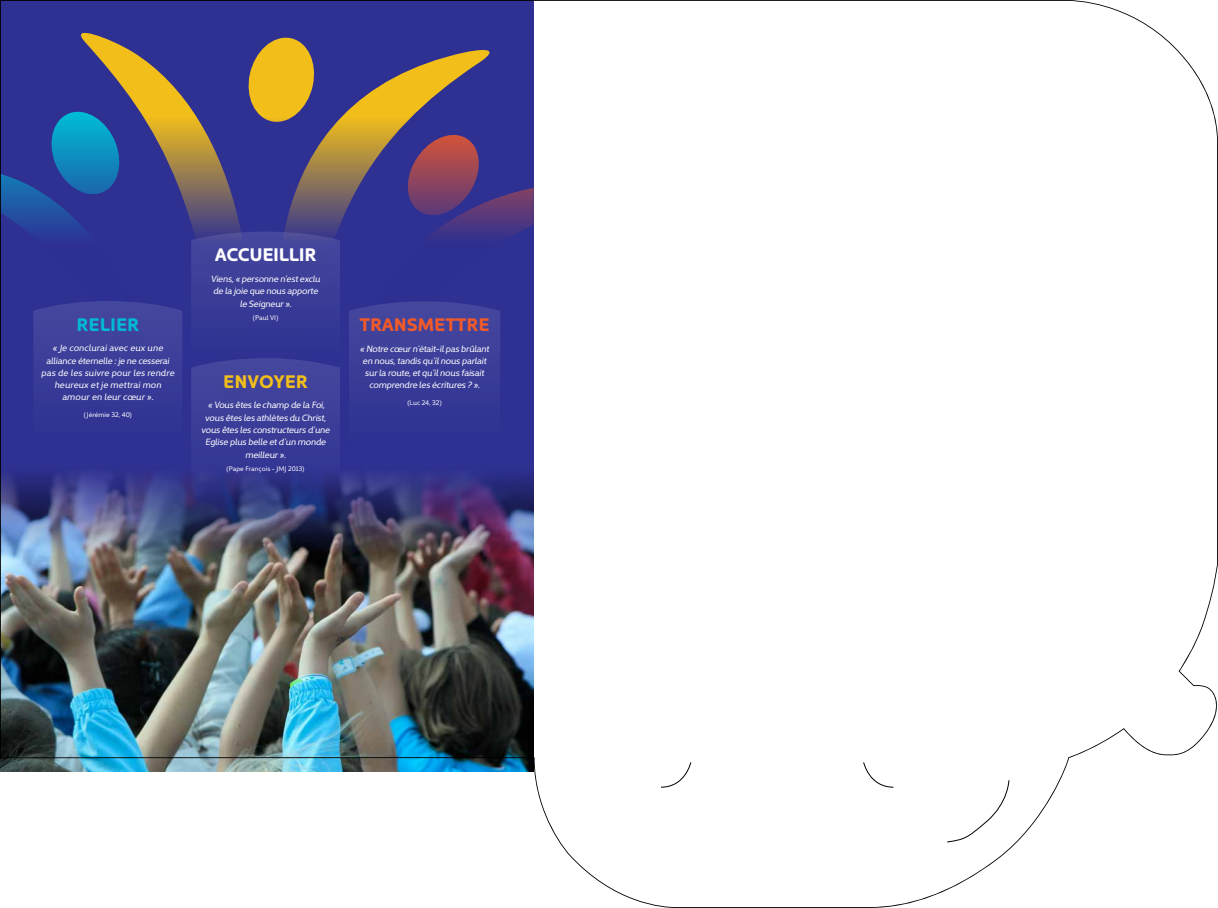
<style>
.page{position:relative;width:1218px;height:908px;background:#fff}
.page>*{position:absolute;margin:0;border:0;box-sizing:border-box;transform-origin:0 0}
.t1{font:700 18.38px "Kyrial Display Pro";letter-spacing:-.01em;color:#f15a29}
.t2{font:700 18.38px "Kyrial Display Pro";letter-spacing:-.02em;color:#fff}
.t3{font:700 18.38px "Kyrial Display Pro";color:#f2be1a}
.t4{font:700 18.38px "Kyrial Display Pro";color:#00bad5}
.t5{font:9.19px/12.2px "Kyrial Display Pro";letter-spacing:-.02em;color:#fff;text-align:center}
.t6{font:6.74px "Kyrial Display Pro";color:#fff}
.t7{font:6.65px "Kyrial Display Pro";color:#fff}
</style>
<div class="page">
<img style="left:0;top:0;width:1217px;height:907px">
<svg style="left:660px;top:761px;width:349px;height:81px"></svg>
<h1 class="t4" style="left:76px;top:311px;width:64px">RELIER</h1>
<p class="t5" style="left:41px;top:341px;width:136px">« Je concluraiavec eux une alliance éternelle :je ne cesserai pas de les suivre pour les rendre heureux et je mettraimon amour en leur cœur ».</p>
<p class="t7" style="left:84px;top:409px;width:49px">( Jérémie 32, 40)</p>
<h1 class="t2" style="left:215px;top:242px;width:103px">ACCUEILLIR</h1>
<p class="t5" style="left:211px;top:272px;width:113px">Viens,« personne n’estexclu de la joie que nous apporte le Seigneur».</p>
<p class="t6" style="left:253px;top:313px;width:27px">(Paul VI)</p>
<h1 class="t3" style="left:223px;top:368px;width:86px">ENVOYER</h1>
<p class="t5" style="left:201px;top:398px;width:132px">« Vous êtes le champ de la Foi, vous êtes les athlètes du Christ, vous êtes les constructeurs d’une<br>Eglise plus belle etd’un monde meilleur».</p>
<p class="t7" style="left:226px;top:464px;width:79px">(Pape François - JMJ 2013)</p>
<h1 class="t1" style="left:359px;top:311px;width:132px">TRANSMETTRE</h1>
<p class="t5" style="left:360px;top:342px;width:132px">« Notre cœurn’était-ilpas brûlant en nous,tandis qu’ilnous parlait surla route,etqu’ilnous faisait comprendre les écritures ? ».</p>
<p class="t7" style="left:407px;top:397px;width:36px">(Luc 24, 32)</p>
</div>
